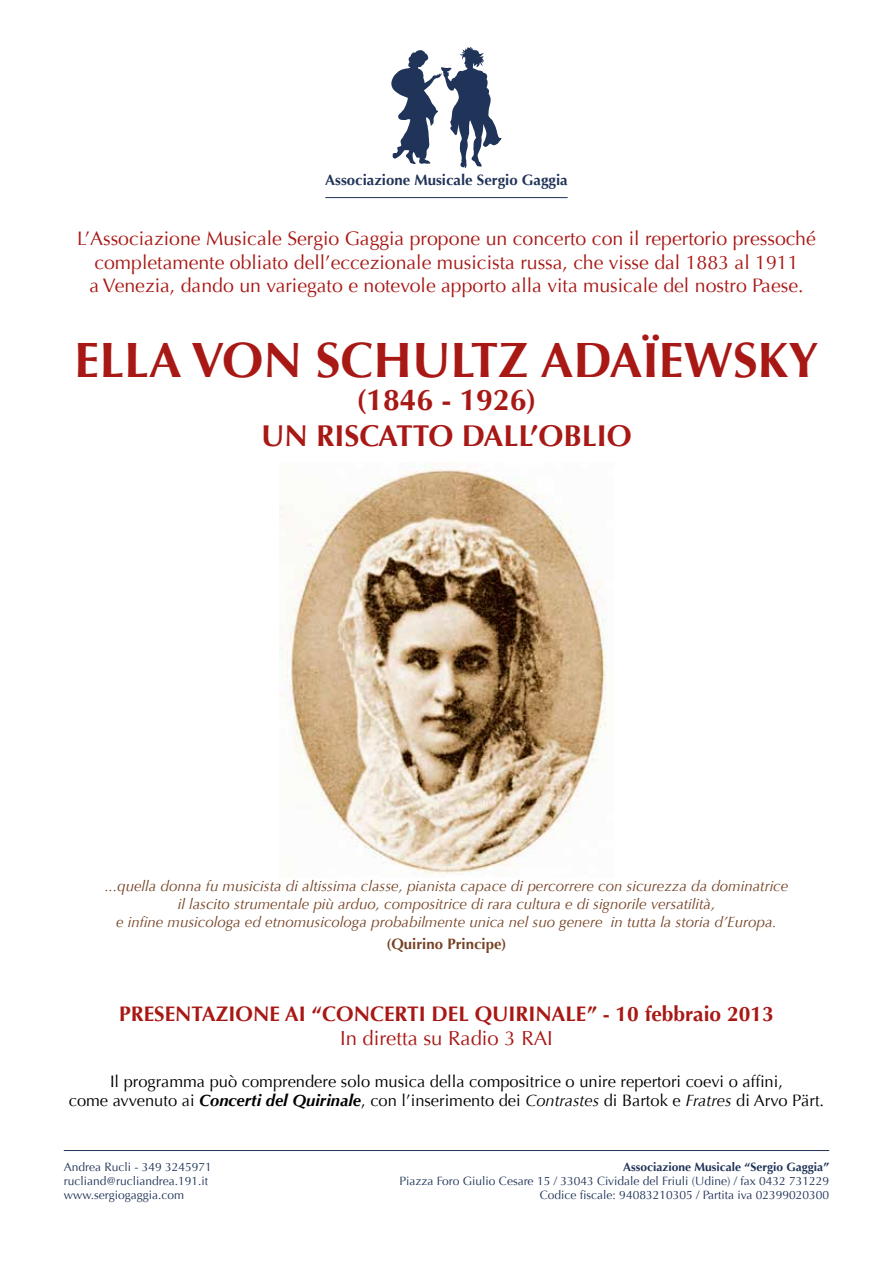
<style>
.page{position:relative;width:893px;height:1263px;background:#fff}
.page>*{position:absolute;margin:0;border:0;box-sizing:border-box;transform-origin:0 0}
.t1{font:700 49.5px "Optima";color:#a81815}
.t2{font:700 30px/36px "Optima";color:#a81815;text-align:center}
.t3{font:700 21px "Optima";color:#a81815}
.t4{font:20.25px "Optima";color:#a81815}
.t5{font:19.5px/23.4px "Optima";color:#a81815;text-align:center}
.t6{font:16.5px/19.8px "Optima";color:#000;text-align:center}
.t7{font:italic 15px/18px "Optima";color:#764325;text-align:center}
.t8{font:700 15px "Optima";color:#203358}
.t9{font:700 15px "Optima";color:#764325}
.t10{font:12px/14.2px "Optima";color:#203358}
.t11{font:700 12px "Optima";color:#203358}
.s1{font-weight:700;font-style:italic}
.s2{font-style:italic}
</style>
<div class="page">
<svg style="left:391px;top:47px;width:111px;height:121px"></svg>
<hr style="left:64px;top:1150px;width:765px;height:1px;background:#203358">
<hr style="left:325px;top:197px;width:243px;height:1px;background:#203358">
<img style="left:280px;top:464px;width:326px;height:411px">
<p class="t8" style="left:325px;top:171px;width:244px">Associazione Musicale Sergio Gaggia</p>
<p class="t5" style="left:77px;top:227px;width:740px">L’Associazione Musicale Sergio Gaggia propone un concerto con il repertorio pressoché completamente obliato dell’eccezionale musicista russa, che visse dal 1883 al 1911<br>a Venezia, dando un variegato e notevole apporto alla vita musicale del nostro Paese.</p>
<h1 class="t1" style="left:75px;top:332px;width:745px">ELLA VON SCHULTZ ADAÏEWSKY</h1>
<h2 class="t2" style="left:261px;top:382px;width:372px">(1846 - 1926)<br>UN RISCATTO DALL’OBLIO</h2>
<p class="t7" style="left:105px;top:877px;width:685px">...quella donna fu musicista di altissima classe, pianista capace di percorrere con sicurezza da dominatrice il lascito strumentale più arduo, compositrice di rara cultura e di signorile versatilità,<br>e infine musicologa ed etnomusicologa probabilmente unica nel suo genere in tutta la storia d’Europa.</p>
<p class="t9" style="left:386px;top:935px;width:122px">(Quirino Principe)</p>
<h3 class="t3" style="left:119px;top:1001px;width:656px">PRESENTAZIONE AI “CONCERTI DEL QUIRINALE” - 10 febbraio 2013</h3>
<h3 class="t4" style="left:340px;top:1026px;width:214px">In diretta su Radio 3 RAI</h3>
<p class="t6" style="left:69px;top:1071px;width:757px">Il programma può comprendere solo musica della compositrice o unire repertori coevi o affini,<br>come avvenuto ai <span class="s1">Concerti del Quirinale</span>, con l’inserimento dei <span class="s2">Contrastes</span> di Bartok e <span class="s2">Fratres</span> di Arvo Pärt.</p>
<p class="t10" style="left:64px;top:1160px;width:150px">Andrea Rucli - 349 3245971 rucliand@rucliandrea.191.it www.sergiogaggia.com</p>
<p class="t11" style="left:623px;top:1159px;width:208px">Associazione Musicale “Sergio Gaggia”</p>
<p class="t10" style="left:399px;top:1174px;width:431px;text-align:right">Piazza Foro Giulio Cesare 15 / 33043 Cividale del Friuli (Udine) / fax 0432 731229<br>Codice fiscale: 94083210305 / Partita iva 02399020300</p>
</div>
